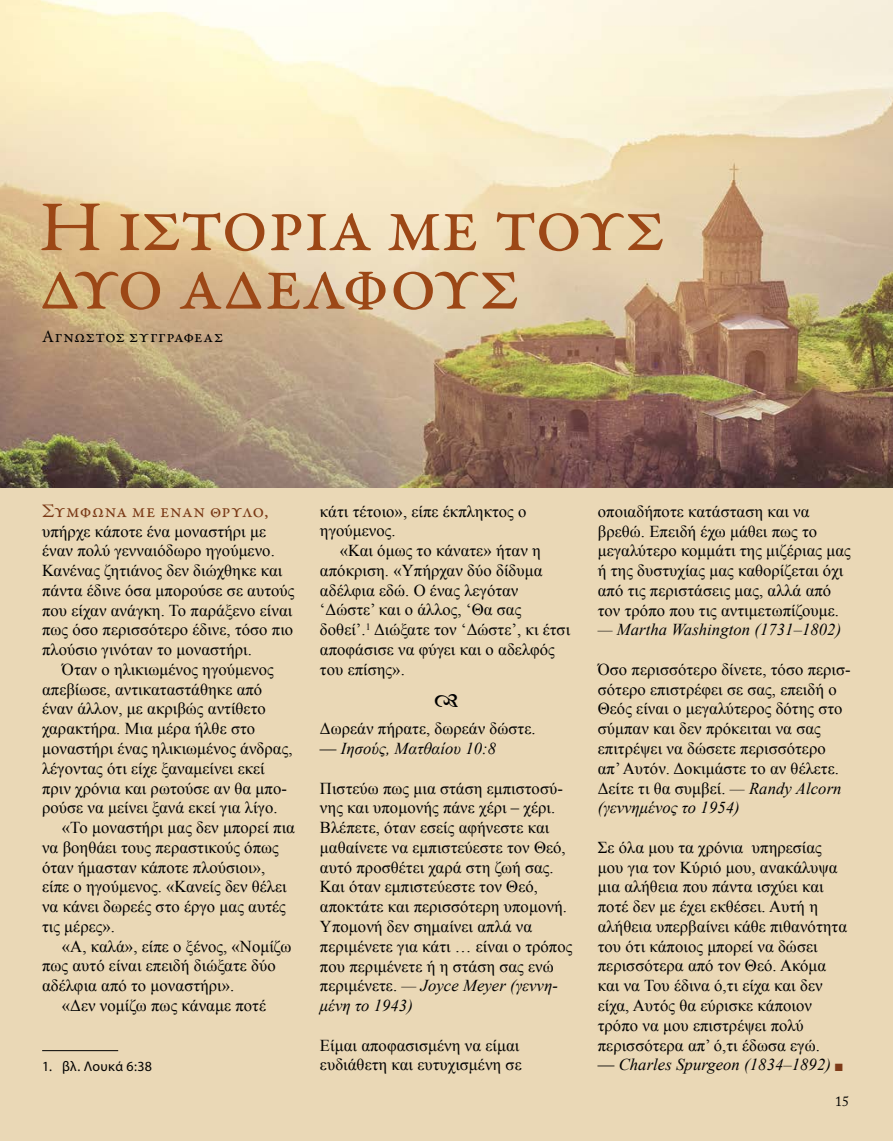
<style>
.page{position:relative;width:893px;height:1141px;background:#fff}
.page>*{position:absolute;margin:0;border:0;box-sizing:border-box;transform-origin:0 0}
.t1{font:78.92px/58.6px "Garamond Premr Pro";letter-spacing:-.02em;color:#9c4716}
.t2{font:19.25px "Garamond Premr Pro";letter-spacing:.015em;color:#7a3916}
.t3{font:17.5px "Garamond Premr Pro";letter-spacing:.025em;color:#000}
.t4{font:16.62px/19.8px "Times New Roman";letter-spacing:.005em;color:#000}
.t5{font:italic 16.62px "Times New Roman";letter-spacing:.005em;color:#000}
.t6{font:14px "Myriad Pro";letter-spacing:.025em;color:#000}
.t7{font:14px "Adobe Caslon Pro";color:#000}
.s1{font-size:71.75px}
.s2{font-style:normal}
.s3{font-style:italic}
.s4{font-family:"Arial";font-style:normal;font-size:15.75px;color:#7d3a17}
</style>
<div class="page">
<div style="left:0;top:487px;width:893px;height:654px;background:#ead8b6"></div>
<img style="left:0;top:0;width:893px;height:487px">
<hr style="left:42px;top:1050px;width:76px;height:1px;background:#000">
<h1 class="t1" style="left:39px;top:198px;width:628px"><span class="s1">Η</span> ιστορία με τους δυο αδελφούς</h1>
<p class="t3" style="left:42px;top:326px;width:182px">Άγνωστος συγγραφέας</p>
<p class="t2" style="left:42px;top:499px;width:228px">Σύμφωνα με έναν θρύλο,</p>
<p class="t4" style="left:42px;top:521px;width:254px">υπήρχε κάποτε ένα μοναστήρι με έναν πολύ γενναιόδωρο ηγούμενο.<br>Κανένας ζητιάνος δεν διώχθηκε και πάντα έδινε όσα μπορούσε σε αυτούς που είχαν ανάγκη. Το παράξενο είναι πως όσο περισσότερο έδινε, τόσο πιο πλούσιο γινόταν το μοναστήρι.</p>
<p class="t4" style="left:62px;top:659px;width:213px">Όταν ο ηλικιωμένος ηγούμενος</p>
<p class="t4" style="left:42px;top:679px;width:222px">απεβίωσε, αντικαταστάθηκε από</p>
<p class="t4" style="left:42px;top:699px;width:225px">έναν άλλον, με ακριβώς αντίθετο</p>
<p class="t4" style="left:42px;top:718px;width:215px">χαρακτήρα. Μια μέρα ήλθε στο</p>
<p class="t4" style="left:42px;top:738px;width:252px">μοναστήρι ένας ηλικιωμένος άνδρας,</p>
<p class="t4" style="left:42px;top:758px;width:224px">λέγοντας ότι είχε ξαναμείνει εκεί</p>
<p class="t4" style="left:42px;top:778px;width:246px">πριν χρόνια και ρωτούσε αν θα μπο-</p>
<p class="t4" style="left:42px;top:798px;width:237px">ρούσε να μείνει ξανά εκεί για λίγο.</p>
<p class="t4" style="left:62px;top:817px;width:235px">«Το μοναστήρι μας δεν μπορεί πια</p>
<p class="t4" style="left:42px;top:837px;width:238px">να βοηθάει τους περαστικούς όπως</p>
<p class="t4" style="left:42px;top:857px;width:225px">όταν ήμασταν κάποτε πλούσιοι»,</p>
<p class="t4" style="left:42px;top:877px;width:246px">είπε ο ηγούμενος. «Κανείς δεν θέλει</p>
<p class="t4" style="left:42px;top:896px;width:245px">να κάνει δωρεές στο έργο μας αυτές</p>
<p class="t4" style="left:42px;top:916px;width:74px">τις μέρες».</p>
<p class="t4" style="left:62px;top:936px;width:231px">«Α, καλά», είπε ο ξένος, «Νομίζω</p>
<p class="t4" style="left:42px;top:956px;width:235px">πως αυτό είναι επειδή διώξατε δύο</p>
<p class="t4" style="left:42px;top:975px;width:194px">αδέλφια από το μοναστήρι».</p>
<p class="t4" style="left:62px;top:995px;width:206px">«Δεν νομίζω πως κάναμε ποτέ</p>
<p class="t6" style="left:42px;top:1057px;width:111px">1. βλ. Λουκά 6:38</p>
<p class="t4" style="left:320px;top:501px;width:208px">κάτι τέτοιο», είπε έκπληκτος ο ηγούμενος.</p>
<p class="t4" style="left:320px;top:540px;width:252px;text-indent:20px">«Και όμως το κάνατε» ήταν η απόκριση. «Υπήρχαν δύο δίδυμα αδέλφια εδώ. Ο ένας λεγόταν ‘Δώστε’ και ο άλλος, ‘Θα σας δοθεί’.<sup>1</sup> Διώξατε τον ‘Δώστε’, κι έτσι αποφάσισε να φύγει και ο αδελφός του επίσης».</p>
<p class="t4" style="left:320px;top:719px;width:217px">Δωρεάν πήρατε, δωρεάν δώστε.</p>
<p class="t5" style="left:320px;top:737px;width:178px"><span class="s2">—</span> Ιησούς, Ματθαίου 10:8</p>
<p class="t4" style="left:320px;top:778px;width:254px">Πιστεύω πως μια στάση εμπιστοσύ&shy;νης και υπομονής πάνε χέρι – χέρι.<br>Βλέπετε, όταν εσείς αφήνεστε και μαθαίνετε να εμπιστεύεστε τον Θεό, αυτό προσθέτει χαρά στη ζωή σας.<br>Και όταν εμπιστεύεστε τον Θεό, αποκτάτε και περισσότερη υπομονή.<br>Υπομονή δεν σημαίνει απλά να περιμένετε για κάτι … είναι ο τρόπος που περιμένετε ή η στάση σας ενώ περιμένετε. <span class="s3">— Joyce Meyer (γεννη&shy;μένη το 1943)</span></p>
<p class="t4" style="left:320px;top:1035px;width:203px">Είμαι αποφασισμένη να είμαι ευδιάθετη και ευτυχισμένη σε</p>
<p class="t4" style="left:598px;top:501px;width:254px">οποιαδήποτε κατάσταση και να βρεθώ. Επειδή έχω μάθει πως το μεγαλύτερο κομμάτι της μιζέριας μας ή της δυστυχίας μας καθορίζεται όχι από τις περιστάσεις μας, αλλά από τον τρόπο που τις αντιμετωπίζουμε.</p>
<p class="t5" style="left:598px;top:618px;width:245px">— Martha Washington (1731–1802)</p>
<p class="t4" style="left:598px;top:659px;width:254px">Όσο περισσότερο δίνετε, τόσο περισ&shy;σότερο επιστρέφει σε σας, επειδή ο<br>Θεός είναι ο μεγαλύτερος δότης στο σύμπαν και δεν πρόκειται να σας επιτρέψει να δώσετε περισσότερο απ’ Αυτόν. Δοκιμάστε το αν θέλετε.<br>Δείτε τι θα συμβεί. <span class="s3">— Randy Alcorn (γεννημένος το 1954)</span></p>
<p class="t4" style="left:598px;top:837px;width:251px">Σε όλα μου τα χρόνια υπηρεσίας μου για τον Κύριό μου, ανακάλυψα μια αλήθεια που πάντα ισχύει και ποτέ δεν με έχει εκθέσει. Αυτή η αλήθεια υπερβαίνει κάθε πιθανότητα του ότι κάποιος μπορεί να δώσει περισσότερα από τον Θεό. Ακόμα και να Του έδινα ό,τι είχα και δεν είχα, Αυτός θα εύρισκε κάποιον τρόπο να μου επιστρέψει πολύ περισσότερα απ’ ό,τι έδωσα εγώ.</p>
<p class="t5" style="left:598px;top:1053px;width:247px"><span class="s2">—</span> Charles Spurgeon (1834–1892) <span class="s4">■</span></p>
<p class="t7" style="left:835px;top:1093px;width:15px">15</p>
</div>
